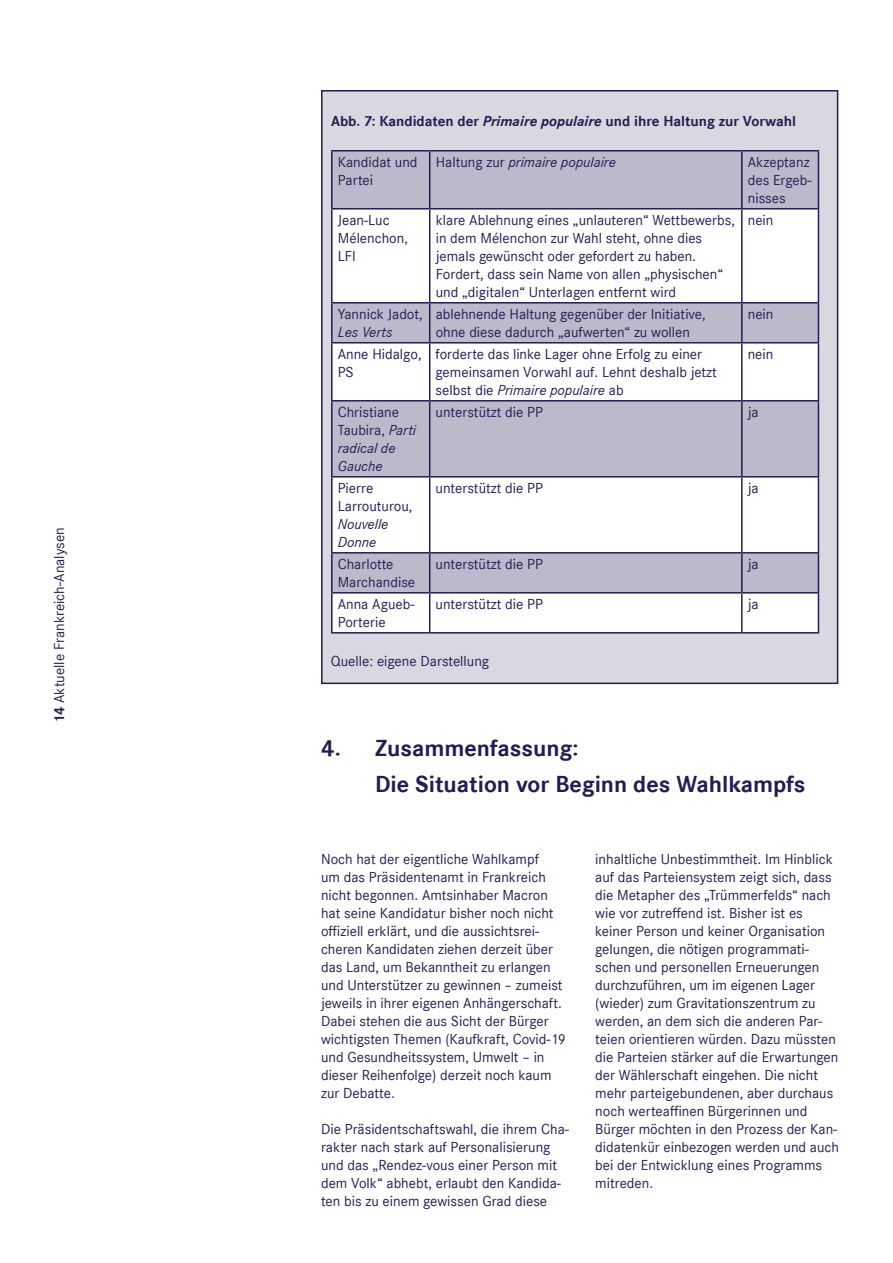
<style>
.page{position:relative;width:893px;height:1263px;background:#fff}
.page>*{position:absolute;margin:0;border:0;box-sizing:border-box;transform-origin:0 0}
.t1{font:700 24px/36px "Corporate S";color:#221e54}
.t2{font:15px/18px "Corporate S";color:#221e54}
.t3{font:italic 15px/18px "Corporate S";color:#221e54}
.t4{font:700 15px "Corporate S";color:#221e54}
.s1{font-weight:700}
.s2{font-style:italic}
.s3{font-style:normal}
</style>
<div class="page">
<div style="left:322px;top:91px;width:516px;height:592px;background:#d9d7e0"></div>
<div style="left:333px;top:152px;width:485px;height:56px;background:#bdb9ca"></div>
<svg style="left:333px;top:209px;width:485px;height:423px;background:#e4e3e9"></svg>
<hr style="left:331px;top:150px;width:99px;height:2px;background:#221e54">
<hr style="left:331px;top:152px;width:2px;height:56px;background:#221e54">
<hr style="left:430px;top:150px;width:312px;height:2px;background:#221e54">
<hr style="left:429px;top:152px;width:1px;height:56px;background:#221e54">
<hr style="left:742px;top:150px;width:77px;height:2px;background:#221e54">
<hr style="left:741px;top:152px;width:2px;height:56px;background:#221e54">
<hr style="left:818px;top:152px;width:1px;height:56px;background:#221e54">
<hr style="left:331px;top:208px;width:99px;height:1px;background:#221e54">
<hr style="left:331px;top:209px;width:2px;height:93px;background:#221e54">
<hr style="left:430px;top:208px;width:312px;height:1px;background:#221e54">
<hr style="left:429px;top:209px;width:1px;height:93px;background:#221e54">
<hr style="left:742px;top:208px;width:77px;height:1px;background:#221e54">
<hr style="left:741px;top:209px;width:2px;height:93px;background:#221e54">
<hr style="left:818px;top:209px;width:1px;height:93px;background:#221e54">
<hr style="left:331px;top:302px;width:99px;height:1px;background:#221e54">
<hr style="left:331px;top:303px;width:2px;height:39px;background:#221e54">
<hr style="left:430px;top:302px;width:312px;height:1px;background:#221e54">
<hr style="left:429px;top:303px;width:1px;height:39px;background:#221e54">
<hr style="left:742px;top:302px;width:77px;height:1px;background:#221e54">
<hr style="left:741px;top:303px;width:2px;height:39px;background:#221e54">
<hr style="left:818px;top:303px;width:1px;height:39px;background:#221e54">
<hr style="left:331px;top:342px;width:99px;height:1px;background:#221e54">
<hr style="left:331px;top:343px;width:2px;height:57px;background:#221e54">
<hr style="left:430px;top:342px;width:312px;height:1px;background:#221e54">
<hr style="left:429px;top:343px;width:1px;height:57px;background:#221e54">
<hr style="left:742px;top:342px;width:77px;height:1px;background:#221e54">
<hr style="left:741px;top:343px;width:2px;height:57px;background:#221e54">
<hr style="left:818px;top:343px;width:1px;height:57px;background:#221e54">
<hr style="left:331px;top:400px;width:99px;height:1px;background:#221e54">
<hr style="left:331px;top:401px;width:2px;height:75px;background:#221e54">
<hr style="left:430px;top:400px;width:312px;height:1px;background:#221e54">
<hr style="left:429px;top:401px;width:1px;height:75px;background:#221e54">
<hr style="left:742px;top:400px;width:77px;height:1px;background:#221e54">
<hr style="left:741px;top:401px;width:2px;height:75px;background:#221e54">
<hr style="left:818px;top:401px;width:1px;height:75px;background:#221e54">
<hr style="left:331px;top:476px;width:99px;height:1px;background:#221e54">
<hr style="left:331px;top:477px;width:2px;height:75px;background:#221e54">
<hr style="left:430px;top:476px;width:312px;height:1px;background:#221e54">
<hr style="left:429px;top:477px;width:1px;height:75px;background:#221e54">
<hr style="left:742px;top:476px;width:77px;height:1px;background:#221e54">
<hr style="left:741px;top:477px;width:2px;height:75px;background:#221e54">
<hr style="left:818px;top:477px;width:1px;height:75px;background:#221e54">
<hr style="left:331px;top:552px;width:99px;height:1px;background:#221e54">
<hr style="left:331px;top:553px;width:2px;height:39px;background:#221e54">
<hr style="left:430px;top:552px;width:312px;height:1px;background:#221e54">
<hr style="left:429px;top:553px;width:1px;height:39px;background:#221e54">
<hr style="left:742px;top:552px;width:77px;height:1px;background:#221e54">
<hr style="left:741px;top:553px;width:2px;height:39px;background:#221e54">
<hr style="left:818px;top:553px;width:1px;height:39px;background:#221e54">
<hr style="left:331px;top:592px;width:99px;height:1px;background:#221e54">
<hr style="left:331px;top:593px;width:2px;height:39px;background:#221e54">
<hr style="left:430px;top:592px;width:312px;height:1px;background:#221e54">
<hr style="left:429px;top:593px;width:1px;height:39px;background:#221e54">
<hr style="left:742px;top:592px;width:77px;height:1px;background:#221e54">
<hr style="left:741px;top:593px;width:2px;height:39px;background:#221e54">
<hr style="left:818px;top:593px;width:1px;height:39px;background:#221e54">
<hr style="left:331px;top:632px;width:99px;height:1px;background:#221e54">
<hr style="left:430px;top:632px;width:312px;height:1px;background:#221e54">
<hr style="left:742px;top:632px;width:77px;height:1px;background:#221e54">
<div style="left:321px;top:90px;width:517px;height:594px;border:2px solid #221e54"></div>
<p class="t2" style="left:50px;top:723px;width:197px;rotate:-90deg"><span class="s1">14</span> Aktuelle Frankreich-Analysen</p>
<p class="t4" style="left:331px;top:112px;width:467px">Abb. 7: Kandidaten der <span class="s2">Primaire populaire</span> und ihre Haltung zur Vorwahl</p>
<p class="t2" style="left:338px;top:153px;width:81px">Kandidat und<br>Partei</p>
<p class="t3" style="left:436px;top:153px;width:182px"><span class="s3">Haltung zur</span> primaire populaire</p>
<p class="t2" style="left:748px;top:153px;width:65px">Akzeptanz des Ergeb&shy;nisses</p>
<p class="t2" style="left:338px;top:211px;width:72px">Jean-Luc<br>Mélenchon,<br>LFI</p>
<p class="t2" style="left:436px;top:211px;width:301px">klare Ablehnung eines „unlauteren“ Wettbewerbs, in dem Mélenchon zur Wahl steht, ohne dies jemals gewünscht oder gefordert zu haben.<br>Fordert, dass sein Name von allen „physischen“ und „digitalen“ Unterlagen entfernt wird</p>
<p class="t2" style="left:748px;top:211px;width:27px">nein</p>
<p class="t2" style="left:338px;top:305px;width:86px">Yannick Jadot,</p>
<p class="t3" style="left:338px;top:323px;width:56px">Les Verts</p>
<p class="t2" style="left:436px;top:305px;width:272px">ablehnende Haltung gegenüber der Initiative, ohne diese dadurch „aufwerten“ zu wollen</p>
<p class="t2" style="left:748px;top:305px;width:27px">nein</p>
<p class="t2" style="left:338px;top:345px;width:85px">Anne Hidalgo,<br>PS</p>
<p class="t2" style="left:436px;top:345px;width:283px">forderte das linke Lager ohne Erfolg zu einer gemeinsamen Vorwahl auf. Lehnt deshalb jetzt selbst die <span class="s2">Primaire populaire</span> ab</p>
<p class="t2" style="left:748px;top:345px;width:27px">nein</p>
<p class="t3" style="left:338px;top:403px;width:80px"><span class="s3">Christiane<br>Taubira,</span> Parti radical de<br>Gauche</p>
<p class="t2" style="left:436px;top:403px;width:109px">unterstützt die PP</p>
<p class="t2" style="left:748px;top:403px;width:12px">ja</p>
<p class="t2" style="left:338px;top:479px;width:76px">Pierre<br>Larrouturou,</p>
<p class="t3" style="left:338px;top:515px;width:52px">Nouvelle<br>Donne</p>
<p class="t2" style="left:436px;top:479px;width:109px">unterstützt die PP</p>
<p class="t2" style="left:748px;top:479px;width:12px">ja</p>
<p class="t2" style="left:338px;top:555px;width:79px">Charlotte<br>Marchandise</p>
<p class="t2" style="left:436px;top:555px;width:109px">unterstützt die PP</p>
<p class="t2" style="left:748px;top:555px;width:12px">ja</p>
<p class="t2" style="left:338px;top:595px;width:78px">Anna Agueb-<br>Porterie</p>
<p class="t2" style="left:436px;top:595px;width:109px">unterstützt die PP</p>
<p class="t2" style="left:748px;top:595px;width:12px">ja</p>
<p class="t2" style="left:331px;top:652px;width:160px">Quelle: eigene Darstellung</p>
<h1 class="t1" style="left:375px;top:731px;width:432px;text-indent:-54px">4. Zusammenfassung:<br>Die Situation vor Beginn des Wahlkampfs</h1>
<p class="t2" style="left:321px;top:850px;width:246px">Noch hat der eigentliche Wahlkampf<br>um das Präsidentenamt in Frankreich nicht begonnen. Amtsinhaber Macron hat seine Kandidatur bisher noch nicht offiziell erklärt, und die aussichtsrei&shy;cheren Kandidaten ziehen derzeit über das Land, um Bekanntheit zu erlangen und Unterstützer zu gewinnen – zumeist jeweils in ihrer eigenen Anhängerschaft.<br>Dabei stehen die aus Sicht der Bürger wichtigsten Themen (Kaufkraft, Covid-19 und Gesundheitssystem, Umwelt – in dieser Reihenfolge) derzeit noch kaum zur Debatte.</p>
<p class="t2" style="left:321px;top:1120px;width:249px">Die Präsidentschaftswahl, die ihrem Cha&shy;rakter nach stark auf Personalisierung und das „Rendez-vous einer Person mit dem Volk“ abhebt, erlaubt den Kandida&shy;ten bis zu einem gewissen Grad diese</p>
<p class="t2" style="left:595px;top:850px;width:245px">inhaltliche Unbestimmtheit. Im Hinblick auf das Parteiensystem zeigt sich, dass die Metapher des „Trümmerfelds“ nach wie vor zutreffend ist. Bisher ist es keiner Person und keiner Organisation gelungen, die nötigen programmati&shy;schen und personellen Erneuerungen durchzuführen, um im eigenen Lager (wieder) zum Gravitationszentrum zu werden, an dem sich die anderen Par&shy;teien orientieren würden. Dazu müssten die Parteien stärker auf die Erwartungen der Wählerschaft eingehen. Die nicht mehr parteigebundenen, aber durchaus noch werteaffinen Bürgerinnen und Bürger möchten in den Prozess der Kan&shy;didatenkür einbezogen werden und auch bei der Entwicklung eines Programms mitreden.</p>
</div>
